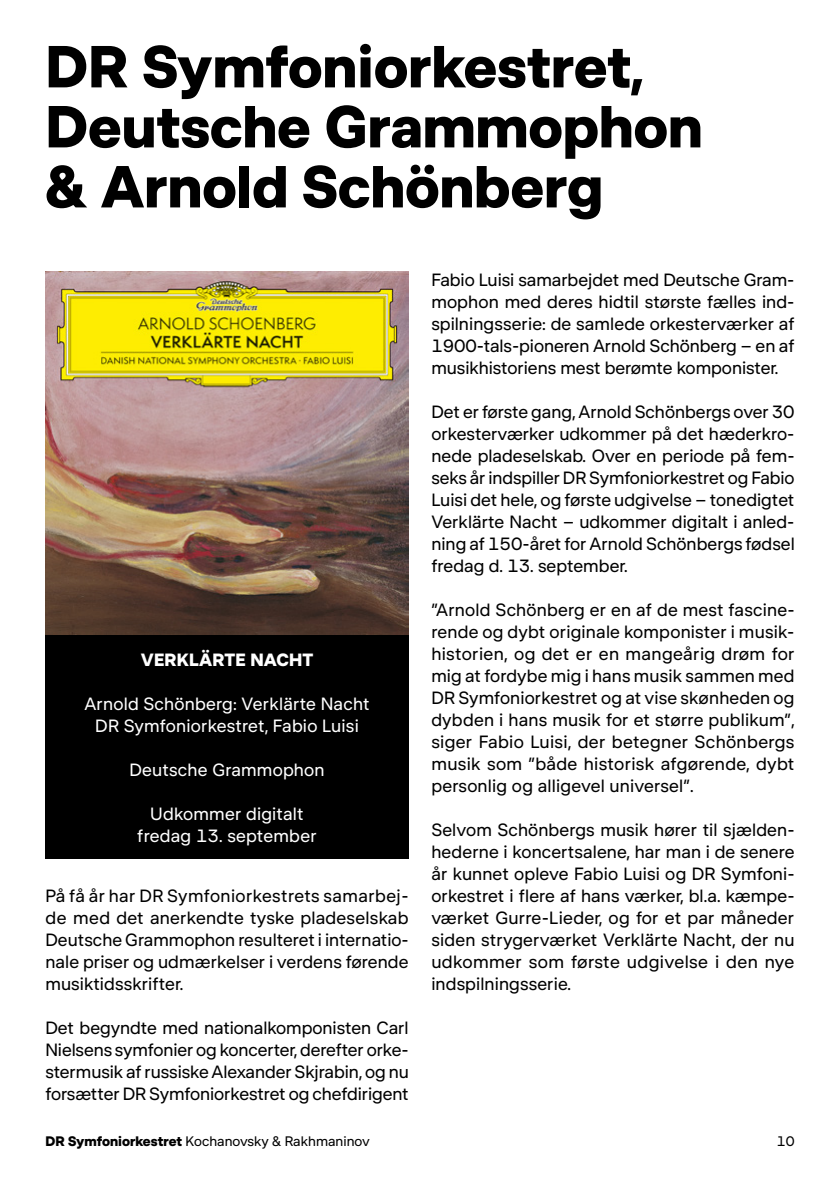
<style>
.page{position:relative;width:840px;height:1191px;background:#fff}
.page>*{position:absolute;margin:0;border:0;box-sizing:border-box;transform-origin:0 0}
.t1{font:700 60px/60px "DR Publik";color:#000}
.t2{font:18px/22px "DR Publik";color:#000;text-align:justify}
.t3{font:18px/22px "DR Publik";letter-spacing:.01em;color:#fff;text-align:center}
.t4{font:700 18px "DR Publik";letter-spacing:.01em;color:#fff}
.t5{font:14px "DR Publik";color:#000}
.s1{font-weight:700}
</style>
<div class="page">
<div style="left:45px;top:634px;width:363px;height:225px;background:#000"></div>
<img style="left:45px;top:271px;width:363px;height:363px">
<h1 class="t1" style="left:45px;top:37px;width:658px">DR Symfoniorkestret,<br>Deutsche Grammophon &amp; Arnold Schönberg</h1>
<p class="t4" style="left:141px;top:648px;width:174px">VERKLÄRTE NACHT</p>
<p class="t3" style="left:84px;top:692px;width:286px">Arnold Schönberg: Verklärte Nacht<br>DR Symfoniorkestret, Fabio Luisi</p>
<p class="t3" style="left:129px;top:758px;width:197px">Deutsche Grammophon</p>
<p class="t3" style="left:137px;top:802px;width:181px">Udkommer digitalt fredag 13. september</p>
<p class="t2" style="left:45px;top:884px;width:364px;text-align:left">På få år har DR Symfoniorkestrets samarbej&shy;de med det anerkendte tyske pladeselskab Deutsche Grammophon resulteret i internatio&shy;nale priser og udmærkelser i verdens førende musiktidsskrifter.</p>
<p class="t2" style="left:45px;top:1016px;width:365px">Det begyndte med nationalkomponisten Carl Nielsens symfonier og koncerter, derefter orke&shy;stermusik af russiske Alexander Skjrabin, og nu forsætter DR Symfoniorkestret og chefdirigent</p>
<p class="t2" style="left:431px;top:268px;width:364px">Fabio Luisi samarbejdet med Deutsche Gram&shy;mophon med deres hidtil største fælles ind&shy;spilningsserie: de samlede orkesterværker af 1900-tals-pioneren Arnold Schönberg – en af musikhistoriens mest berømte komponister.</p>
<p class="t2" style="left:431px;top:400px;width:365px">Det er første gang, Arnold Schönbergs over 30 orkesterværker udkommer på det hæderkro&shy;nede pladeselskab. Over en periode på fem&shy;seks år indspiller DR Symfoniorkestret og Fabio Luisi det hele, og første udgivelse – tonedigtet Verklärte Nacht – udkommer digitalt i anled&shy;ning af 150-året for Arnold Schönbergs fødsel fredag d. 13. september.</p>
<p class="t2" style="left:431px;top:598px;width:364px">”Arnold Schönberg er en af de mest fascine&shy;rende og dybt originale komponister i musik&shy;historien, og det er en mangeårig drøm for mig at fordybe mig i hans musik sammen med DR Symfoniorkestret og at vise skønheden og dybden i hans musik for et større publikum”, siger Fabio Luisi, der betegner Schönbergs musik som ”både historisk afgørende, dybt personlig og alligevel universel”.</p>
<p class="t2" style="left:431px;top:818px;width:364px">Selvom Schönbergs musik hører til sjælden&shy;hederne i koncertsalene, har man i de senere år kunnet opleve Fabio Luisi og DR Symfoni&shy;orkestret i flere af hans værker, bl.a. kæmpe&shy;værket Gurre-Lieder, og for et par måneder siden strygerværket Verklärte Nacht, der nu udkommer som første udgivelse i den nye indspilningsserie.</p>
<p class="t5" style="left:45px;top:1132px;width:326px"><span class="s1">DR Symfoniorkestret</span> Kochanovsky &amp; Rakhmaninov</p>
<p class="t5" style="left:776px;top:1132px;width:19px">10</p>
</div>
